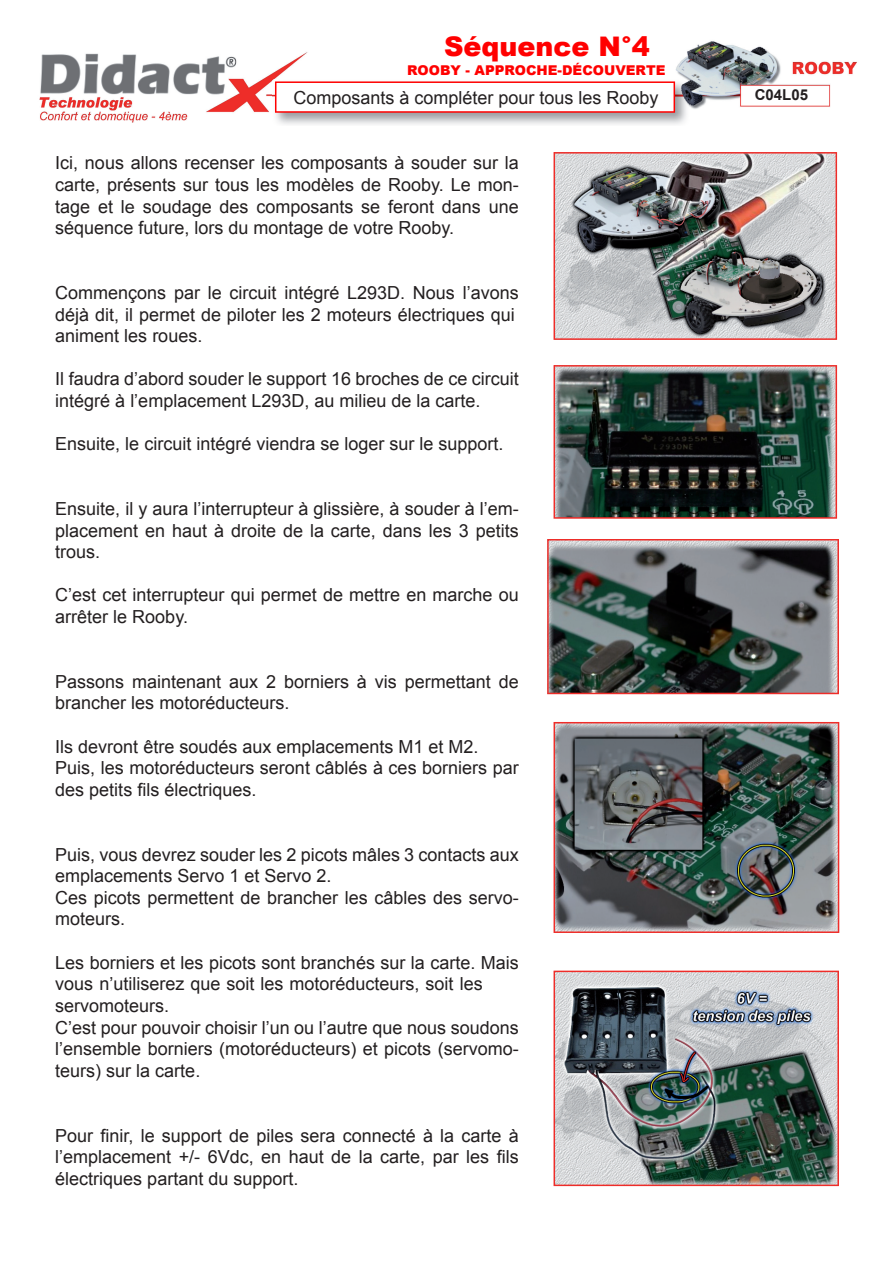
<style>
.page{position:relative;width:893px;height:1263px;background:#fff}
.page>*{position:absolute;margin:0;border:0;box-sizing:border-box;transform-origin:0 0}
.t1{font:900 27px "Arial";color:#f00}
.t2{font:18px/21.6px "Arial";color:#231f20}
.t3{font:700 15px "Arial";color:#231f20}
.t4{font:900 13.5px "Arial";color:#f00}
</style>
<div class="page">
<img style="left:39px;top:41px;width:818px;height:82px">
<img style="left:273px;top:79px;width:416px;height:46px">
<svg style="left:275px;top:81px;width:400px;height:32px"></svg>
<img style="left:554px;top:152px;width:283px;height:188px">
<img style="left:554px;top:365px;width:283px;height:154px">
<svg style="left:547px;top:539px;width:292px;height:155px;background:#5a5e5d"></svg>
<img style="left:554px;top:722px;width:285px;height:211px">
<img style="left:554px;top:971px;width:285px;height:215px">
<h1 class="t1" style="left:444px;top:27px;width:207px">Séquence N°4</h1>
<p class="t2" style="left:293px;top:87px;width:367px">Composants à compléter pour tous les Rooby</p>
<p class="t3" style="left:755px;top:85px;width:55px">C04L05</p>
<p class="t4" style="left:407px;top:61px;width:260px">ROOBY - APPROCHE-DÉCOUVERTE</p>
<p class="t2" style="left:55px;top:152px;width:465px;text-align:justify">Ici, nous allons recenser les composants à souder sur la carte, présents sur tous les modèles de Rooby. Le mon&shy;tage et le soudage des composants se feront dans une séquence future, lors du montage de votre Rooby.</p>
<p class="t2" style="left:55px;top:282px;width:465px">Commençons par le circuit intégré L293D. Nous l’avons déjà dit, il permet de piloter les 2 moteurs électriques qui animent les roues.</p>
<p class="t2" style="left:55px;top:368px;width:465px">Il faudra d’abord souder le support 16 broches de ce circuit intégré à l’emplacement L293D, au milieu de la carte.</p>
<p class="t2" style="left:55px;top:433px;width:450px">Ensuite, le circuit intégré viendra se loger sur le support.</p>
<p class="t2" style="left:55px;top:498px;width:465px;text-align:justify">Ensuite, il y aura l’interrupteur à glissière, à souder à l’em&shy;placement en haut à droite de la carte, dans les 3 petits trous.</p>
<p class="t2" style="left:55px;top:584px;width:465px">C’est cet interrupteur qui permet de mettre en marche ou arrêter le Rooby.</p>
<p class="t2" style="left:55px;top:671px;width:465px">Passons maintenant aux 2 borniers à vis permettant de brancher les motoréducteurs.</p>
<p class="t2" style="left:55px;top:736px;width:465px">Ils devront être soudés aux emplacements M1 et M2.<br>Puis, les motoréducteurs seront câblés à ces borniers par des petits fils électriques.</p>
<p class="t2" style="left:55px;top:844px;width:465px">Puis, vous devrez souder les 2 picots mâles 3 contacts aux emplacements Servo 1 et Servo 2.<br>Ces picots permettent de brancher les câbles des servo&shy;moteurs.</p>
<p class="t2" style="left:55px;top:952px;width:465px">Les borniers et les picots sont branchés sur la carte. Mais vous n’utiliserez que soit les motoréducteurs, soit les servomoteurs.<br>C’est pour pouvoir choisir l’un ou l’autre que nous soudons l’ensemble borniers (motoréducteurs) et picots (servomo&shy;teurs) sur la carte.</p>
<p class="t2" style="left:55px;top:1124px;width:465px;text-align:justify">Pour finir, le support de piles sera connecté à la carte à l’emplacement +/- 6Vdc, en haut de la carte, par les fils électriques partant du support.</p>
</div>
